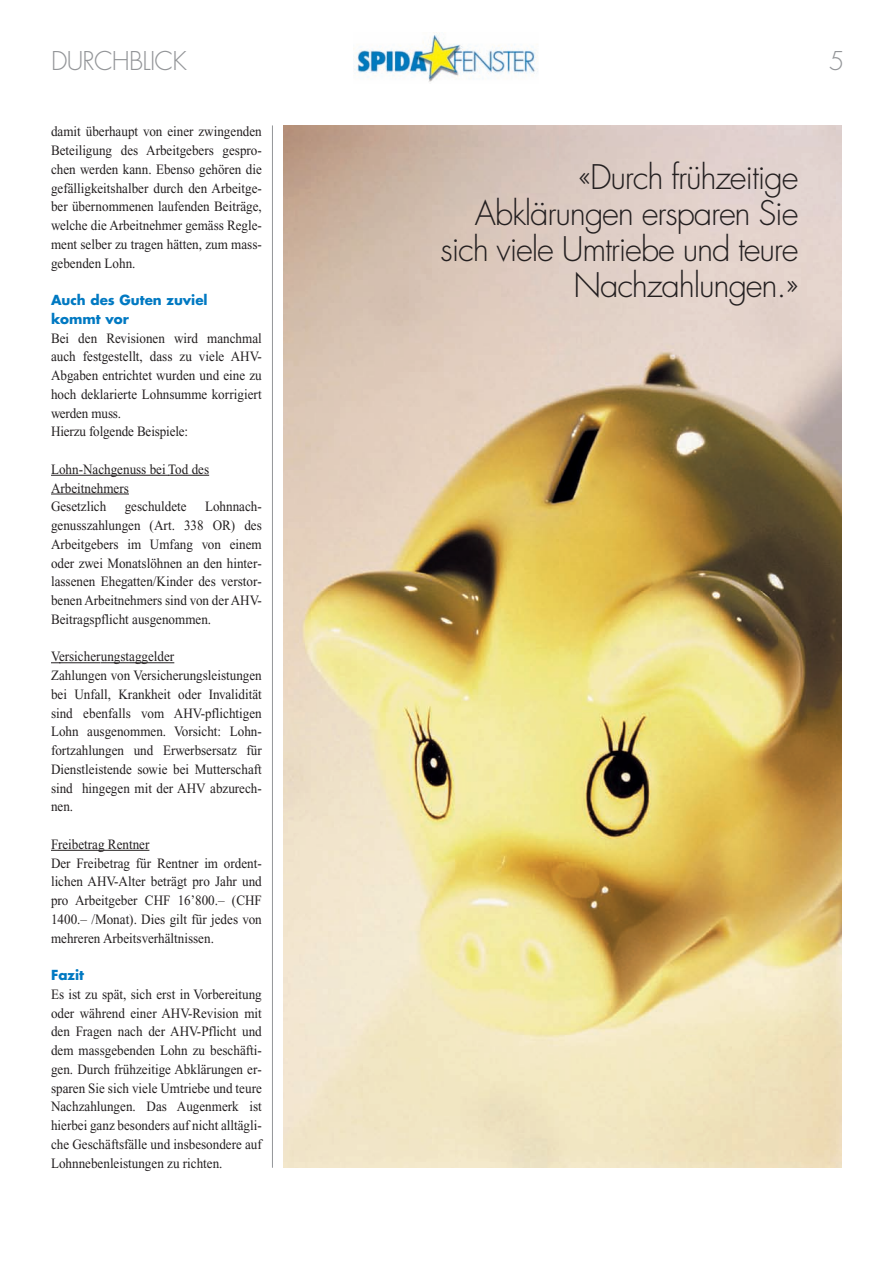
<style>
.page{position:relative;width:893px;height:1263px;background:#fff}
.page>*{position:absolute;margin:0;border:0;box-sizing:border-box;transform-origin:0 0}
.t1{font:300 33px/36px "Futura";letter-spacing:-.035em;color:#231f20;text-align:right}
.t2{font:300 25.2px "Futura";letter-spacing:-.03em;color:#939598}
.t3{font:14.25px/18.8px "Times New Roman";color:#231f20;scale:.92 1}
.t4{font:700 13.5px/18.8px "Futura";color:#0079c2}
</style>
<div class="page">
<hr style="left:51px;top:475px;width:118px;height:1px;background:#231f20">
<hr style="left:175px;top:475px;width:34px;height:1px;background:#231f20">
<hr style="left:51px;top:494px;width:78px;height:1px;background:#231f20">
<hr style="left:59px;top:662px;width:42px;height:1px;background:#231f20">
<hr style="left:101px;top:662px;width:73px;height:1px;background:#231f20">
<hr style="left:58px;top:850px;width:91px;height:1px;background:#231f20">
<hr style="left:272px;top:125px;width:1px;height:1043px;background:#939598">
<img style="left:354px;top:32px;width:184px;height:50px">
<img style="left:283px;top:125px;width:559px;height:1043px">
<h2 class="t2" style="left:51px;top:49px;width:137px">DURCHBLICK</h2>
<h2 class="t2" style="left:829px;top:49px;width:17px">5</h2>
<p class="t3" style="left:51px;top:123px;width:231px;text-align:justify">damit überhaupt von einer zwingenden Beteiligung des Arbeitgebers gespro&shy;chen werden kann. Ebenso gehören die gefälligkeitshalber durch den Arbeitge&shy;ber übernommenen laufenden Beiträge, welche die Arbeitnehmer gemäss Regle&shy;ment selber zu tragen hätten, zum mass&shy;gebenden Lohn.</p>
<p class="t4" style="left:51px;top:292px;width:158px">Auch des Guten zuviel kommt vor</p>
<p class="t3" style="left:51px;top:330px;width:231px">Bei den Revisionen wird manchmal auch festgestellt, dass zu viele AHV-<br>Abgaben entrichtet wurden und eine zu hoch deklarierte Lohnsumme korrigiert werden muss.<br>Hierzu folgende Beispiele:</p>
<p class="t3" style="left:51px;top:461px;width:173px">Lohn-Nachgenuss bei Tod des<br>Arbeitnehmers<br>Gesetzlich</p>
<p class="t3" style="left:51px;top:498px;width:231px;text-align:justify;text-indent:154px">Lohnnach&shy;genusszahlungen (Art. 338 OR) des Arbeitgebers im Umfang von einem oder zwei Monatslöhnen an den hinter&shy;lassenen Ehegatten/Kinder des verstor&shy;benen Arbeitnehmers sind von der AHV-Beitragspflicht ausgenommen.</p>
<p class="t3" style="left:51px;top:648px;width:231px">Versicherungstaggelder<br>Zahlungen von Versicherungsleistungen bei Unfall, Krankheit oder Invalidität sind ebenfalls vom AHV-pflichtigen Lohn ausgenommen. Vorsicht: Lohn&shy;fortzahlungen und Erwerbsersatz für Dienstleistende sowie bei Mutterschaft sind hingegen mit der AHV abzurech&shy;nen.</p>
<p class="t3" style="left:51px;top:836px;width:231px">Freibetrag Rentner<br>Der Freibetrag für Rentner im ordent&shy;lichen AHV-Alter beträgt pro Jahr und pro Arbeitgeber CHF 16’800.– (CHF 1400.– /Monat). Dies gilt für jedes von mehreren Arbeitsverhältnissen.</p>
<p class="t4" style="left:51px;top:967px;width:35px">Fazit</p>
<p class="t3" style="left:51px;top:986px;width:231px;text-align:justify">Es ist zu spät, sich erst in Vorbereitung oder während einer AHV-Revision mit den Fragen nach der AHV-Pflicht und dem massgebenden Lohn zu beschäfti&shy;gen. Durch frühzeitige Abklärungen er&shy;sparen Sie sich viele Umtriebe und teure Nachzahlungen. Das Augenmerk ist hierbei ganz besonders auf nicht alltägli&shy;che Geschäftsfälle und insbesondere auf Lohnnebenleistungen zu richten.</p>
<p class="t3" style="left:125px;top:498px;width:69px">geschuldete</p>
<h1 class="t1" style="left:440px;top:162px;width:360px">«Durch frühzeitige<br>Abklärungen ersparen Sie sich viele Umtriebe und teure<br>Nachzahlungen.»</h1>
</div>
